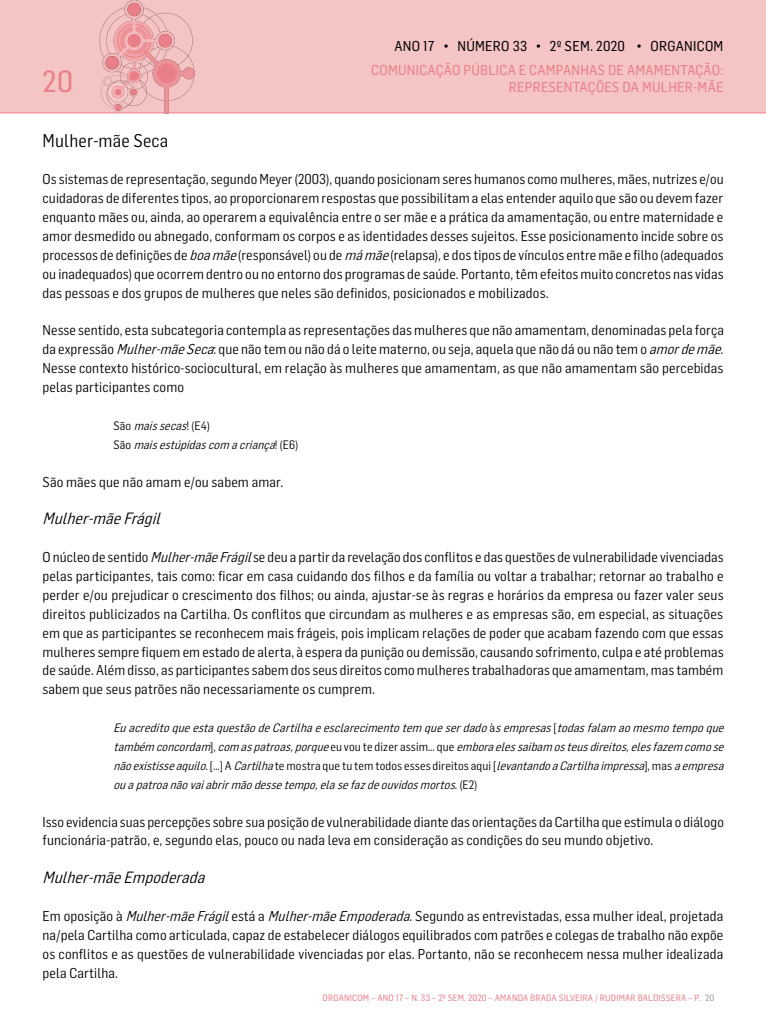
<style>
.page{position:relative;width:766px;height:1021px;background:#fff}
.page>*{position:absolute;margin:0;border:0;box-sizing:border-box;transform-origin:0 0}
.t1{font:30px "Flama Semicondensed Basic";color:#e97f89}
.t2{font:18px "Flama Semicondensed";letter-spacing:.01em;color:#000}
.t3{font:italic 16px "Flama Semicondensed";color:#000}
.t4{font:14px/18.9px "Flama Semicondensed";letter-spacing:.01em;color:#000;text-align:justify}
.t5{font:14px "Flama Semicondensed Basic";letter-spacing:.02em;color:#e97f89}
.t6{font:14px "Flama Semicondensed Basic";letter-spacing:.02em;color:#000}
.t7{font:italic 12px/18.9px "Flama Semicondensed";color:#000}
.t8{font:9px "Flama Semicondensed Basic";letter-spacing:.02em;color:#e97f89}
.s1{font-style:italic}
.s2{font-style:normal}
.s3{color:#9d9d9c}
</style>
<div class="page">
<div style="left:0;top:0;width:765px;height:113px;background:#f5c4c5"></div>
<svg style="left:99px;top:0;width:96px;height:113px;background:#edb1b4"></svg>
<p class="t6" style="left:394px;top:37px;width:330px">ANO 17 • NÚMERO 33 • 2º SEM. 2020 • ORGANICOM</p>
<p class="t5" style="left:371px;top:61px;width:353px">COMUNICAÇÃO PÚBLICA E CAMPANHAS DE AMAMENTAÇÃO:</p>
<h1 class="t1" style="left:43px;top:62px;width:32px">20</h1>
<p class="t5" style="left:508px;top:78px;width:216px">REPRESENTAÇÕES DA MULHER-MÃE</p>
<p class="t2" style="left:43px;top:129px;width:127px">Mulher-mãe Seca</p>
<p class="t4" style="left:43px;top:169px;width:682px">Os sistemas de representação, segundo Meyer (2003), quando posicionam seres humanos como mulheres, mães, nutrizes e/ou cuidadoras de diferentes tipos, ao proporcionarem respostas que possibilitam a elas entender aquilo que são ou devem fazer enquanto mães ou, ainda, ao operarem a equivalência entre o ser mãe e a prática da amamentação, ou entre maternidade e amor desmedido ou abnegado, conformam os corpos e as identidades desses sujeitos. Esse posicionamento incide sobre os processos de definições de <span class="s1">boamãe</span>(responsável) ou de <span class="s1">mámãe</span>(relapsa), e dos tipos de vínculos entre mãe e filho (adequados ou inadequados) que ocorrem dentro ou no entorno dos programas de saúde. Portanto, têm efeitos muito concretos nas vidas das pessoas e dos grupos de mulheres que neles são definidos, posicionados e mobilizados.</p>
<p class="t4" style="left:43px;top:320px;width:683px">Nesse sentido, esta subcategoria contempla as representações das mulheres que não amamentam, denominadas pela força da expressão <span class="s1">Mulher-mãeSeca</span>: que não tem ou não dá o leite materno, ou seja, aquela que não dá ou não tem o <span class="s1">amordemãe</span>.<br>Nesse contexto histórico-sociocultural, em relação às mulheres que amamentam, as que não amamentam são percebidas pelas participantes como</p>
<p class="t7" style="left:113px;top:415px;width:186px"><span class="s2">S ã o</span> maissecas<span class="s2">! ( E 4 )<br>S ã o</span> maisestúpidascom acriança<span class="s2">! ( E 6 )</span></p>
<p class="t4" style="left:43px;top:471px;width:242px">São mães que não amam e/ou sabem amar.</p>
<p class="t3" style="left:43px;top:508px;width:124px">Mulher-mãeFrágil</p>
<p class="t4" style="left:43px;top:547px;width:682px">O núcleo de sentido <span class="s1">Mulher-mãeFrágil</span>se deu a partir da revelação dos conflitos e das questões de vulnerabilidade vivenciadas pelas participantes, tais como: ficar em casa cuidando dos filhos e da família ou voltar a trabalhar; retornar ao trabalho e perder e/ou prejudicar o crescimento dos filhos; ou ainda, ajustar-se às regras e horários da empresa ou fazer valer seus direitos publicizados na Cartilha. Os conflitos que circundam as mulheres e as empresas são, em especial, as situações em que as participantes se reconhecem mais frágeis, pois implicam relações de poder que acabam fazendo com que essas mulheres sempre fiquem em estado de alerta, à espera da punição ou demissão, causando sofrimento, culpa e até problemas de saúde. Além disso, as participantes sabem dos seus direitos como mulheres trabalhadoras que amamentam, mas também sabem que seus patrões não necessariamente os cumprem.</p>
<p class="t7" style="left:113px;top:718px;width:615px;text-align:justify">EuacreditoqueestaquestãodeCartilhaeesclarecimentotem queserdado<span class="s2">à</span> sempresas<span class="s2">[</span> todasfalam aomesmotempoque também concordam<span class="s2">] ,</span> com aspatroas,porque<span class="s2">e u v o u t e d i z e r a s s i m … q u e</span> emboraelessaibam osteusdireitos,elesfazem comose nãoexistisseaquilo<span class="s2">. [ … ] A</span> Cartilha<span class="s2">t e m o s t r a q u e t u t e m t o d o s e s s e s d i r e i t o s a q u i [</span> levantandoaCartilhaimpressa<span class="s2">] , m a s</span> aempresa ouapatroanãovaiabrirmãodessetempo,elasefazdeouvidosmortos<span class="s2">. ( E 2 )</span></p>
<p class="t4" style="left:43px;top:811px;width:682px">Isso evidencia suas percepções sobre sua posição de vulnerabilidade diante das orientações da Cartilha que estimula o diálogo funcionária-patrão, e, segundo elas, pouco ou nada leva em consideração as condições do seu mundo objetivo.</p>
<p class="t3" style="left:43px;top:867px;width:168px">Mulher-mãeEmpoderada</p>
<p class="t4" style="left:43px;top:906px;width:682px">Em oposição à <span class="s1">Mulher-mãeFrágil</span>está a <span class="s1">Mulher-mãeEmpoderada</span>. Segundo as entrevistadas, essa mulher ideal, projetada na/pela Cartilha como articulada, capaz de estabelecer diálogos equilibrados com patrões e colegas de trabalho não expõe os conflitos e as questões de vulnerabilidade vivenciadas por elas. Portanto, não se reconhecem nessa mulher idealizada pela Cartilha.</p>
<p class="t8" style="left:322px;top:992px;width:184px">ORGANICOM – ANO 17 – N. 33 – 2º SEM. 2020 – AMAN</p>
<p class="t8" style="left:517px;top:992px;width:24px">DA BRAGA</p>
<p class="t8" style="left:558px;top:992px;width:22px">SILVEIRA</p>
<p class="t8" style="left:595px;top:992px;width:27px">/ RUDIMAR</p>
<p class="t8" style="left:637px;top:992px;width:26px">BALDISSERA</p>
<p class="t8" style="left:688px;top:992px;width:27px">– P. <span class="s3">20</span></p>
</div>
